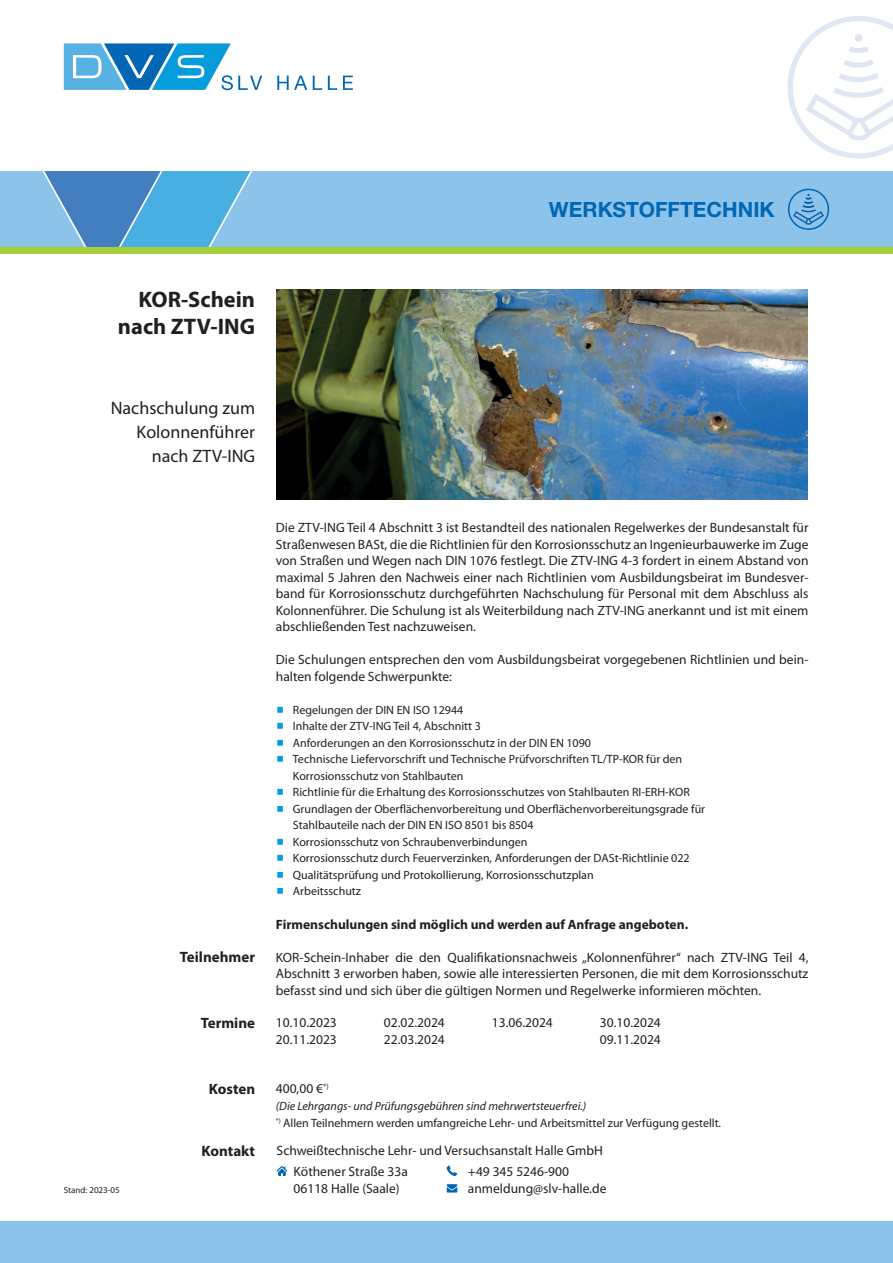
<style>
.page{position:relative;width:893px;height:1263px;background:#fff}
.page>*{position:absolute;margin:0;border:0;box-sizing:border-box;transform-origin:0 0}
.t1{font:700 22.5px/27px "Myriad Pro";color:#231f20;text-align:right}
.t2{font:700 21px "Helvetica Neue LT Std";color:#0166b3}
.t3{font:18px/24px "Myriad Pro";color:#231f20;text-align:right}
.t4{font:700 15px "Myriad Pro";color:#231f20}
.t5{font:13.5px/16.5px "Myriad Pro";color:#231f20}
.t6{font:700 13.5px "Myriad Pro";color:#231f20}
.t7{font:12px/16.5px "Myriad Pro";color:#231f20}
.t8{font:9px "Myriad Pro";color:#231f20}
.s1{font-style:italic}
</style>
<div class="page">
<svg style="left:277px;top:1166px;width:10px;height:10px"></svg>
<svg style="left:447px;top:1165px;width:10px;height:11px"></svg>
<svg style="left:447px;top:1184px;width:10px;height:8px"></svg>
<div style="left:250px;top:171px;width:643px;height:77px;background:#8bc3ea"></div>
<svg style="left:0;top:171px;width:250px;height:77px"></svg>
<div style="left:0;top:1221px;width:893px;height:42px;background:#8bc3ea"></div>
<svg style="left:64px;top:43px;width:198px;height:47px"></svg>
<svg style="left:277px;top:76px;width:30px;height:14px"></svg>
<svg style="left:313px;top:76px;width:9px;height:14px"></svg>
<svg style="left:328px;top:76px;width:9px;height:14px"></svg>
<svg style="left:343px;top:76px;width:10px;height:14px"></svg>
<div style="left:0;top:248px;width:893px;height:6px;background:#a6ce39"></div>
<svg style="left:788px;top:189px;width:41px;height:41px"></svg>
<svg style="left:787px;top:16px;width:106px;height:143px"></svg>
<img style="left:277px;top:290px;width:530px;height:209px">
<h2 class="t2" style="left:549px;top:196px;width:227px">WERKSTOFFTECHNIK</h2>
<h1 class="t1" style="left:118px;top:286px;width:139px">KOR-Schein nach ZTV-ING</h1>
<h3 class="t3" style="left:111px;top:396px;width:146px">Nachschulung zum<br>Kolonnenführer nach ZTV-ING</h3>
<p class="t8" style="left:64px;top:1184px;width:58px">Stand: 2023-05</p>
<p class="t4" style="left:180px;top:948px;width:77px">Teilnehmer</p>
<p class="t4" style="left:201px;top:1014px;width:56px">Termine</p>
<p class="t4" style="left:209px;top:1080px;width:48px">Kosten</p>
<p class="t4" style="left:202px;top:1143px;width:55px">Kontakt</p>
<p class="t5" style="left:276px;top:520px;width:534px;text-align:justify">Die ZTV-ING Teil 4 Abschnitt 3 ist Bestandteil des nationalen Regelwerkes der Bundesanstalt für Straßenwesen BASt, die die Richtlinien für den Korrosionsschutz an Ingenieurbauwerke im Zuge von Straßen und Wegen nach DIN 1076 festlegt. Die ZTV-ING 4-3 fordert in einem Abstand von maximal 5 Jahren den Nachweis einer nach Richtlinien vom Ausbildungsbeirat im Bundesver&shy;band für Korrosionsschutz durchgeführten Nachschulung für Personal mit dem Abschluss als Kolonnenführer. Die Schulung ist als Weiterbildung nach ZTV-ING anerkannt und ist mit einem abschließenden Test nachzuweisen.</p>
<p class="t5" style="left:276px;top:652px;width:534px">Die Schulungen entsprechen den vom Ausbildungsbeirat vorgegebenen Richtlinien und bein&shy;halten folgende Schwerpunkte:</p>
<p class="t7" style="left:293px;top:702px;width:414px">Regelungen der DIN EN ISO 12944<br>Inhalte der ZTV-ING Teil 4, Abschnitt 3<br>Anforderungen an den Korrosionsschutz in der DIN EN 1090<br>Technische Liefervorschrift und Technische Prüfvorschriften TL/TP-KOR für den Korrosionsschutz von Stahlbauten<br>Richtlinie für die Erhaltung des Korrosionsschutzes von Stahlbauten RI-ERH-KOR Grundlagen der Oberflächenvorbereitung und Oberflächenvorbereitungsgrade für Stahlbauteile nach der DIN EN ISO 8501 bis 8504<br>Korrosionsschutz von Schraubenverbindungen<br>Korrosionsschutz durch Feuerverzinken, Anforderungen der DASt-Richtlinie 022<br>Qualitätsprüfung und Protokollierung, Korrosionsschutzplan<br>Arbeitsschutz</p>
<p class="t6" style="left:276px;top:916px;width:414px">Firmenschulungen sind möglich und werden auf Anfrage angeboten.</p>
<p class="t5" style="left:276px;top:949px;width:534px;text-align:justify">KOR-Schein-Inhaber die den Qualifikationsnachweis „Kolonnenführer“ nach ZTV-ING Teil 4, Abschnitt 3 erworben haben, sowie alle interessierten Personen, die mit dem Korrosionsschutz befasst sind und sich über die gültigen Normen und Regelwerke informieren möchten.</p>
<p class="t5" style="left:276px;top:1015px;width:62px">10.10.2023</p>
<p class="t5" style="left:384px;top:1015px;width:62px">02.02.2024</p>
<p class="t5" style="left:492px;top:1015px;width:62px">13.06.2024</p>
<p class="t5" style="left:600px;top:1015px;width:62px">30.10.2024</p>
<p class="t5" style="left:276px;top:1031px;width:62px">20.11.2023</p>
<p class="t5" style="left:384px;top:1031px;width:62px">22.03.2024</p>
<p class="t5" style="left:600px;top:1031px;width:62px">09.11.2024</p>
<p class="t5" style="left:276px;top:1081px;width:54px">400,00 €<sup>*)</sup></p>
<p class="t7" style="left:276px;top:1098px;width:447px"><span class="s1">(Die Lehrgangs- und Prüfungsgebühren sind mehrwertsteuerfrei.)<br></span><sup>*)</sup> Allen Teilnehmern werden umfangreiche Lehr- und Arbeitsmittel zur Verfügung gestellt.</p>
<p class="t5" style="left:294px;top:1141px;width:311px;line-height:20.7px;text-indent:-17px">Schweißtechnische Lehr- und Versuchsanstalt Halle GmbH<br>Köthener Straße 33a</p>
<p class="t5" style="left:468px;top:1163px;width:103px">+49 345 5246-900</p>
<p class="t5" style="left:294px;top:1180px;width:108px">06118 Halle (Saale)</p>
<p class="t5" style="left:468px;top:1180px;width:140px">anmeldung@slv-halle.de</p>
</div>
